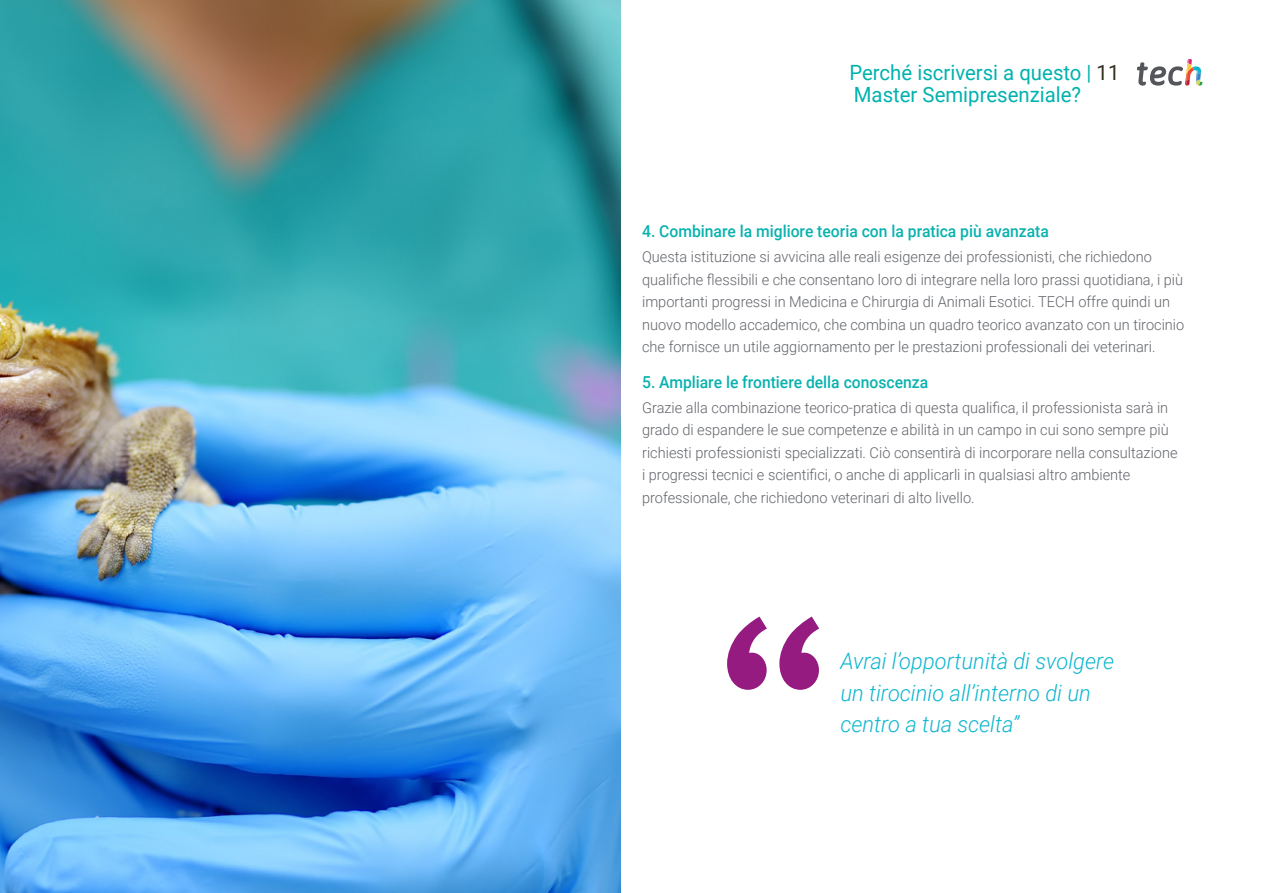
<style>
.page{position:relative;width:1263px;height:893px;background:#fff}
.page>*{position:absolute;margin:0;border:0;box-sizing:border-box;transform-origin:0 0}
.t1{font:italic 300 22.5px/31.5px "Roboto";color:#0fb6cf}
.t2{font:21px/22.5px "Roboto";color:#00b2af}
.t3{font:500 16.5px "Roboto";color:#09b2af;scale:.95 1}
.t4{font:300 15px/22.5px "Roboto";color:#61646a}
.s1{color:#312e20}
</style>
<div class="page">
<svg style="left:1137px;top:59px;width:65px;height:27px"></svg>
<img style="left:0;top:0;width:621px;height:893px">
<svg style="left:727px;top:617px;width:92px;height:73px"></svg>
<h2 class="t2" style="left:849px;top:60px;width:272px">Perché iscriversi a questo | <span class="s1">11<br></span>Master Semipresenziale?</h2>
<p class="t3" style="left:642px;top:220px;width:430px">4. Combinare la migliore teoria con la pratica più avanzata</p>
<p class="t4" style="left:642px;top:245px;width:544px">Questa istituzione si avvicina alle reali esigenze dei professionisti, che richiedono qualifiche flessibili e che consentano loro di integrare nella loro prassi quotidiana, i più importanti progressi in Medicina e Chirurgia di Animali Esotici. TECH offre quindi un nuovo modello accademico, che combina un quadro teorico avanzato con un tirocinio che fornisce un utile aggiornamento per le prestazioni professionali dei veterinari.</p>
<p class="t3" style="left:642px;top:371px;width:303px">5. Ampliare le frontiere della conoscenza</p>
<p class="t4" style="left:642px;top:396px;width:537px">Grazie alla combinazione teorico-pratica di questa qualifica, il professionista sarà in grado di espandere le sue competenze e abilità in un campo in cui sono sempre più richiesti professionisti specializzati. Ciò consentirà di incorporare nella consultazione i progressi tecnici e scientifici, o anche di applicarli in qualsiasi altro ambiente professionale, che richiedono veterinari di alto livello.</p>
<h1 class="t1" style="left:840px;top:645px;width:275px">Avrai l’opportunità di svolgere un tirocinio all’interno di un centro a tua scelta”</h1>
</div>
